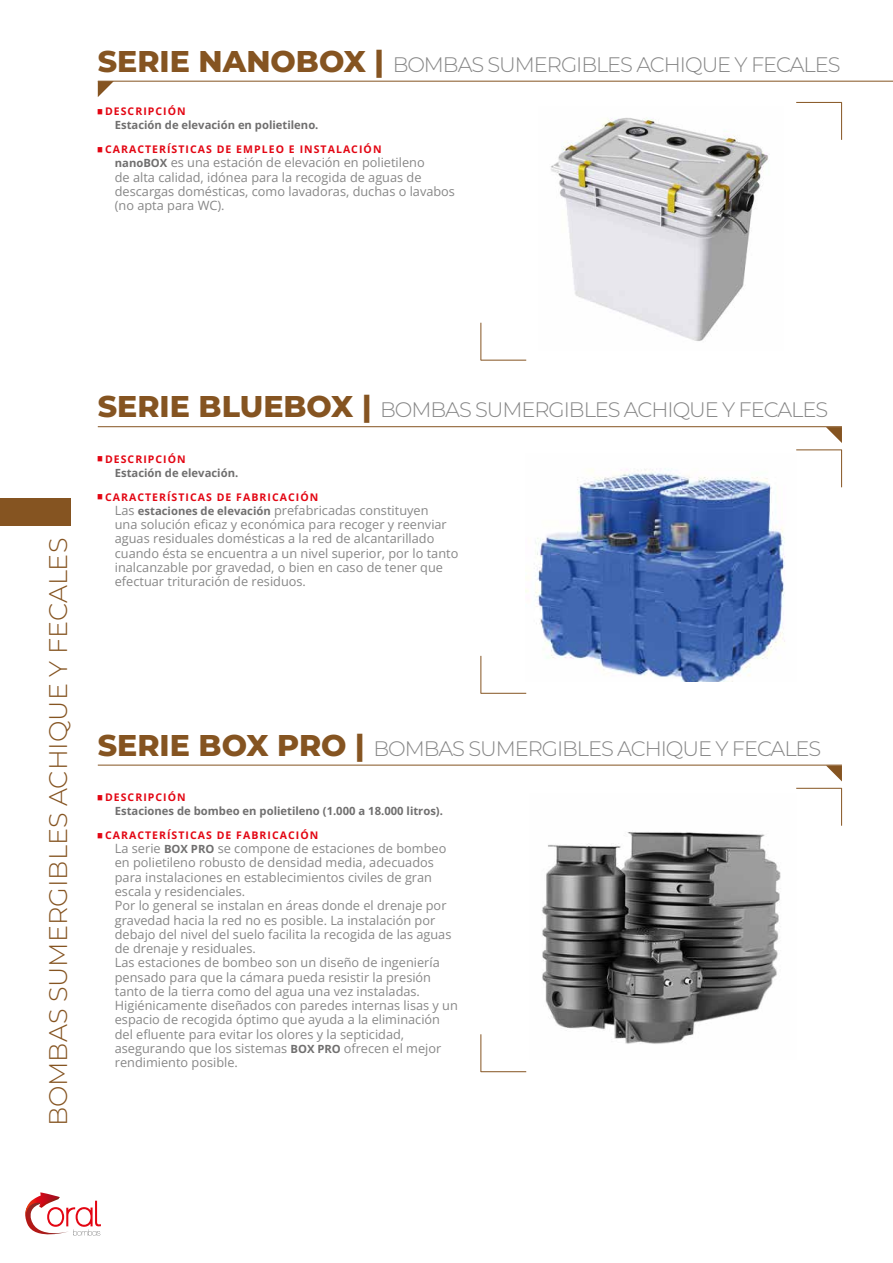
<style>
.page{position:relative;width:893px;height:1263px;background:#fff}
.page>*{position:absolute;margin:0;border:0;box-sizing:border-box;transform-origin:0 0}
.t1{font:300 25.5px "Montserrat";color:#855421}
.t2{font:300 21px "Montserrat";letter-spacing:-.05em;color:#878787}
.t3{font:12.75px/14.2px "Open Sans";color:#878787}
.t4{font:700 11.25px "Open Sans";color:#706f6f}
.t5{font:700 10.5px "Open Sans";letter-spacing:.1em;color:#e30613}
.t6{font:700 4.5px "Helvetica";color:#e30613}
.s1{font-weight:800;font-size:30px;color:#855421}
.s2{font-weight:700;font-size:11.25px;color:#706f6f}
</style>
<div class="page">
<hr style="left:98px;top:81px;width:795px;height:1px;background:#855421">
<svg style="left:98px;top:81px;width:16px;height:16px"></svg>
<div style="left:0;top:499px;width:70px;height:27px;background:#855421"></div>
<svg style="left:25px;top:1192px;width:76px;height:44px"></svg>
<hr style="left:480px;top:323px;width:1px;height:37px;background:#855421">
<hr style="left:481px;top:360px;width:45px;height:1px;background:#855421">
<hr style="left:841px;top:102px;width:1px;height:38px;background:#855421">
<hr style="left:796px;top:102px;width:46px;height:1px;background:#855421">
<hr style="left:98px;top:426px;width:744px;height:1px;background:#855421">
<svg style="left:826px;top:427px;width:16px;height:16px"></svg>
<hr style="left:480px;top:656px;width:1px;height:37px;background:#855421">
<hr style="left:481px;top:693px;width:45px;height:1px;background:#855421">
<hr style="left:841px;top:450px;width:1px;height:37px;background:#855421">
<hr style="left:796px;top:449px;width:46px;height:1px;background:#855421">
<hr style="left:98px;top:765px;width:744px;height:1px;background:#855421">
<svg style="left:826px;top:765px;width:16px;height:16px"></svg>
<hr style="left:480px;top:1034px;width:1px;height:38px;background:#855421">
<hr style="left:481px;top:1071px;width:45px;height:1px;background:#855421">
<hr style="left:841px;top:788px;width:1px;height:38px;background:#855421">
<hr style="left:796px;top:788px;width:46px;height:1px;background:#855421">
<img style="left:551px;top:117px;width:217px;height:224px">
<img style="left:526px;top:468px;width:259px;height:214px">
<img style="left:542px;top:832px;width:239px;height:212px">
<h2 class="t2" style="left:98px;top:50px;width:744px"><span class="s1">SERIE NANOBOX |</span> BOMBAS SUMERGIBLES ACHIQUE Y FECALES</h2>
<p class="t6" style="left:98px;top:109px;width:6px">█</p>
<p class="t5" style="left:105px;top:104px;width:82px">DESCRIPCIÓN</p>
<p class="t4" style="left:115px;top:118px;width:205px">Estación de elevación en polietileno.</p>
<p class="t6" style="left:98px;top:147px;width:6px">█</p>
<p class="t5" style="left:105px;top:142px;width:278px">CARACTERÍSTICAS DE EMPLEO E INSTALACIÓN</p>
<p class="t3" style="left:115px;top:155px;width:342px"><span class="s2">nanoBOX</span> es una estación de elevación en polietileno<br>de alta calidad, idónea para la recogida de aguas de descargas domésticas, como lavadoras, duchas o lavabos (no apta para WC).</p>
<h1 class="t1" style="left:41px;top:1126px;width:590px;rotate:-90deg">BOMBAS SUMERGIBLES ACHIQUE Y FECALES</h1>
<h2 class="t2" style="left:98px;top:396px;width:732px"><span class="s1">SERIE BLUEBOX |</span> BOMBAS SUMERGIBLES ACHIQUE Y FECALES</h2>
<p class="t6" style="left:98px;top:456px;width:6px">█</p>
<p class="t5" style="left:105px;top:452px;width:82px">DESCRIPCIÓN</p>
<p class="t4" style="left:115px;top:465px;width:125px">Estación de elevación.</p>
<p class="t6" style="left:98px;top:494px;width:6px">█</p>
<p class="t5" style="left:105px;top:490px;width:215px">CARACTERÍSTICAS DE FABRICACIÓN</p>
<p class="t3" style="left:115px;top:503px;width:345px">Las <span class="s2">estaciones de elevación</span> prefabricadas constituyen<br>una solución eficaz y económica para recoger y reenviar aguas residuales domésticas a la red de alcantarillado cuando ésta se encuentra a un nivel superior, por lo tanto inalcanzable por gravedad, o bien en caso de tener que efectuar trituración de residuos.</p>
<h2 class="t2" style="left:98px;top:734px;width:725px"><span class="s1">SERIE BOX PRO |</span> BOMBAS SUMERGIBLES ACHIQUE Y FECALES</h2>
<p class="t6" style="left:98px;top:794px;width:6px">█</p>
<p class="t5" style="left:105px;top:790px;width:82px">DESCRIPCIÓN</p>
<p class="t4" style="left:115px;top:803px;width:330px">Estaciones de bombeo en polietileno (1.000 a 18.000 litros).</p>
<p class="t6" style="left:98px;top:832px;width:6px">█</p>
<p class="t5" style="left:105px;top:828px;width:215px">CARACTERÍSTICAS DE FABRICACIÓN</p>
<p class="t3" style="left:115px;top:841px;width:345px">La serie <span class="s2">BOX PRO</span> se compone de estaciones de bombeo en polietileno robusto de densidad media, adecuados para instalaciones en establecimientos civiles de gran escala y residenciales.<br>Por lo general se instalan en áreas donde el drenaje por gravedad hacia la red no es posible. La instalación por debajo del nivel del suelo facilita la recogida de las aguas de drenaje y residuales.<br>Las estaciones de bombeo son un diseño de ingeniería pensado para que la cámara pueda resistir la presión tanto de la tierra como del agua una vez instaladas.<br>Higiénicamente diseñados con paredes internas lisas y un espacio de recogida óptimo que ayuda a la eliminación del efluente para evitar los olores y la septicidad, asegurando que los sistemas <span class="s2">BOX PRO</span> ofrecen el mejor rendimiento posible.</p>
</div>
